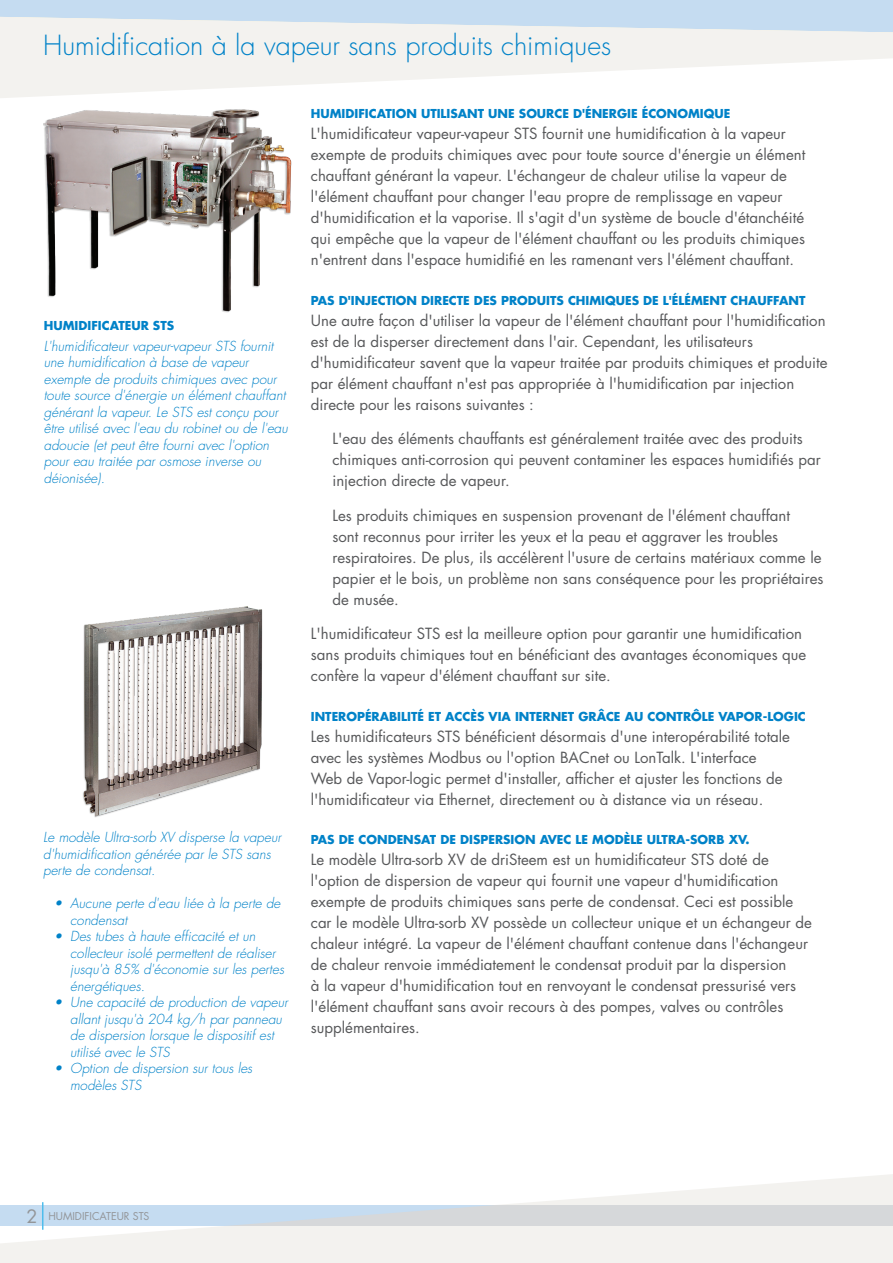
<style>
.page{position:relative;width:893px;height:1263px;background:#fff}
.page>*{position:absolute;margin:0;border:0;box-sizing:border-box;transform-origin:0 0}
._0113_Headline_catal{font:300 27px "Futura Std";color:#0082c8}
._0113_Body{font:15px/21px "Futura Std";color:#57585a}
._0113_Caption_catalo{font:italic 300 13.5px/16.5px "Futura Std";color:#0082c8}
._0113_Subhead_catalo{font:700 12px "Futura Std";color:#0082c8}
.t1{font:10.5px "Futura Std";color:#939598}
.s1{font-size:18px}
</style>
<div class="page">
<svg style="left:0;top:32px;width:893px;height:66px;fill:#f3f2ef"></svg>
<svg style="left:0;top:0;width:893px;height:32px"></svg>
<svg style="left:0;top:1174px;width:892px;height:89px;fill:#f3f2ef"></svg>
<svg style="left:892px;top:1174px;width:1px;height:89px"></svg>
<svg style="left:42px;top:1202px;width:1px;height:28px"></svg>
<img style="left:44px;top:109px;width:248px;height:204px">
<img style="left:83px;top:606px;width:180px;height:211px">
<p class="_0113_Headline_catal" style="left:43px;top:28px;width:569px">Humidification à la vapeur sans produits chimiques</p>
<p class="_0113_Subhead_catalo" style="left:44px;top:317px;width:132px">HUMIDIFICATEUR STS</p>
<p class="_0113_Caption_catalo" style="left:44px;top:338px;width:246px">L'humidificateur vapeur-vapeur STS fournit une humidification à base de vapeur exempte de produits chimiques avec pour toute source d'énergie un élément chauffant générant la vapeur. Le STS est conçu pour être utilisé avec l'eau du robinet ou de l'eau adoucie (et peut être fourni avec l'option pour eau traitée par osmose inverse ou déionisée).</p>
<p class="_0113_Caption_catalo" style="left:43px;top:829px;width:239px">Le modèle Ultra-sorb XV disperse la vapeur d'humidification générée par le STS sans perte de condensat.</p>
<p class="_0113_Caption_catalo" style="left:70px;top:895px;width:212px;text-indent:-16px">• Aucune perte d'eau liée à la perte de condensat</p>
<p class="_0113_Caption_catalo" style="left:70px;top:928px;width:215px;text-indent:-16px">• Des tubes à haute efficacité et un collecteur isolé permettent de réaliser jusqu'à 85% d'économie sur les pertes énergétiques.</p>
<p class="_0113_Caption_catalo" style="left:70px;top:994px;width:219px;text-indent:-16px">• Une capacité de production de vapeur allant jusqu'à 204 kg/h par panneau de dispersion lorsque le dispositif est utilisé avec le STS</p>
<p class="_0113_Caption_catalo" style="left:70px;top:1060px;width:184px;text-indent:-16px">• Option de dispersion sur tous les modèles STS</p>
<p class="_0113_Subhead_catalo" style="left:311px;top:105px;width:421px">HUMIDIFICATION UTILISANT UNE SOURCE D'ÉNERGIE ÉCONOMIQUE</p>
<p class="_0113_Body" style="left:311px;top:123px;width:496px">L'humidificateur vapeur-vapeur STS fournit une humidification à la vapeur exempte de produits chimiques avec pour toute source d'énergie un élément chauffant générant la vapeur. L'échangeur de chaleur utilise la vapeur de l'élément chauffant pour changer l'eau propre de remplissage en vapeur d'humidification et la vaporise. Il s'agit d'un système de boucle d'étanchéité qui empêche que la vapeur de l'élément chauffant ou les produits chimiques n'entrent dans l'espace humidifié en les ramenant vers l'élément chauffant.</p>
<p class="_0113_Subhead_catalo" style="left:311px;top:292px;width:496px">PAS D'INJECTION DIRECTE DES PRODUITS CHIMIQUES DE L'ÉLÉMENT CHAUFFANT</p>
<p class="_0113_Body" style="left:311px;top:310px;width:518px">Une autre façon d'utiliser la vapeur de l'élément chauffant pour l'humidification est de la disperser directement dans l'air. Cependant, les utilisateurs d'humidificateur savent que la vapeur traitée par produits chimiques et produite par élément chauffant n'est pas appropriée à l'humidification par injection directe pour les raisons suivantes :</p>
<p class="_0113_Body" style="left:332px;top:428px;width:490px">L'eau des éléments chauffants est généralement traitée avec des produits chimiques anti-corrosion qui peuvent contaminer les espaces humidifiés par injection directe de vapeur.</p>
<p class="_0113_Body" style="left:332px;top:505px;width:493px">Les produits chimiques en suspension provenant de l'élément chauffant<br>sont reconnus pour irriter les yeux et la peau et aggraver les troubles respiratoires. De plus, ils accélèrent l'usure de certains matériaux comme le papier et le bois, un problème non sans conséquence pour les propriétaires de musée.</p>
<p class="_0113_Body" style="left:311px;top:623px;width:497px">L'humidificateur STS est la meilleure option pour garantir une humidification sans produits chimiques tout en bénéficiant des avantages économiques que confère la vapeur d'élément chauffant sur site.</p>
<p class="_0113_Subhead_catalo" style="left:311px;top:708px;width:496px">INTEROPÉRABILITÉ ET ACCÈS VIA INTERNET GRÂCE AU CONTRÔLE VAPOR-LOGIC</p>
<p class="_0113_Body" style="left:311px;top:726px;width:481px">Les humidificateurs STS bénéficient désormais d'une interopérabilité totale avec les systèmes Modbus ou l'option BACnet ou LonTalk. L'interface Web de Vapor-logic permet d'installer, afficher et ajuster les fonctions de l'humidificateur via Ethernet, directement ou à distance via un réseau.</p>
<p class="_0113_Subhead_catalo" style="left:311px;top:832px;width:440px">PAS DE CONDENSAT DE DISPERSION AVEC LE MODÈLE ULTRA-SORB XV.</p>
<p class="_0113_Body" style="left:311px;top:849px;width:502px">Le modèle Ultra-sorb XV de driSteem est un humidificateur STS doté de l'option de dispersion de vapeur qui fournit une vapeur d'humidification exempte de produits chimiques sans perte de condensat. Ceci est possible car le modèle Ultra-sorb XV possède un collecteur unique et un échangeur de chaleur intégré. La vapeur de l'élément chauffant contenue dans l'échangeur de chaleur renvoie immédiatement le condensat produit par la dispersion<br>à la vapeur d'humidification tout en renvoyant le condensat pressurisé vers l'élément chauffant sans avoir recours à des pompes, valves ou contrôles supplémentaires.</p>
<p class="t1" style="left:26px;top:1209px;width:125px"><span class="s1">2</span> HUMIDIFICATEUR STS</p>
</div>
